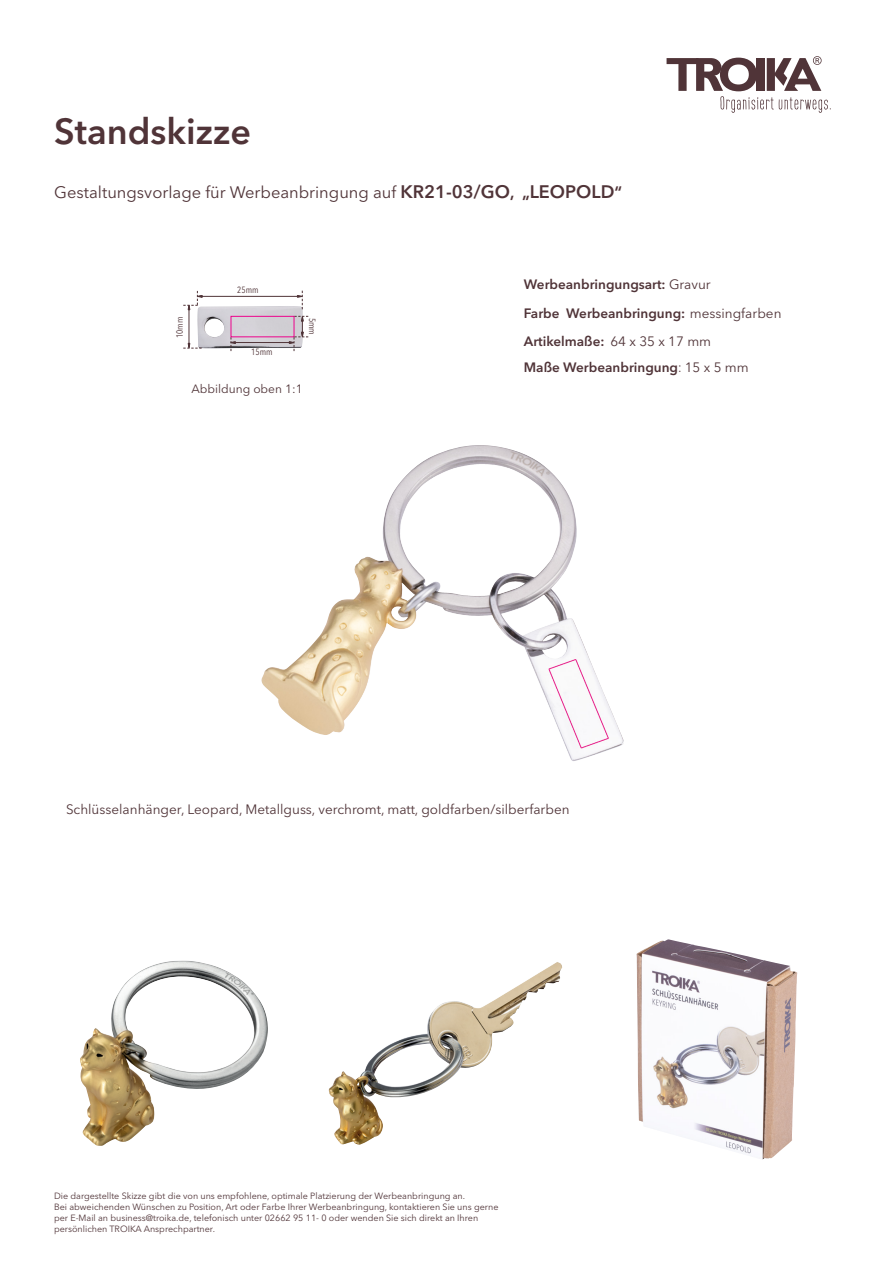
<style>
.page{position:relative;width:893px;height:1263px;background:#fff}
.page>*{position:absolute;margin:0;border:0;box-sizing:border-box;transform-origin:0 0}
.t1{font:600 36px "Avenir Next LT Pro";color:#503438}
.t2{font:16.5px "Avenir Next LT Pro";color:#503438}
.t3{font:600 13.5px/28.5px "Avenir Next LT Pro";color:#503438}
.t4{font:13.5px "Avenir Next LT Pro";color:#503438}
.t5{font:12px "Avenir Next LT Pro";color:#503438}
.t6{font:9px/10.8px "Avenir Next LT Pro";color:#503438}
.t7{font:condensed 9px "Avenir Next LT Pro";color:#503438}
.s1{font-weight:600;font-size:18px}
.s2{font-weight:600}
.s3{font-weight:400}
.s4{font-weight:400;font-stretch:condensed}
</style>
<div class="page">
<svg style="left:667px;top:56px;width:164px;height:57px"></svg>
<img style="left:80px;top:961px;width:188px;height:185px">
<img style="left:328px;top:964px;width:225px;height:181px">
<img style="left:636px;top:939px;width:161px;height:221px">
<img style="left:197px;top:306px;width:106px;height:42px">
<hr style="left:234px;top:342px;width:58px;height:1px;background:#503438">
<svg style="left:230px;top:337px;width:6px;height:14px"></svg>
<div style="left:231px;top:316px;width:63px;height:21px;border:1px solid #ed028c"></div>
<hr style="left:189px;top:307px;width:1px;height:39px;background:#503438">
<svg style="left:183px;top:343px;width:19px;height:6px"></svg>
<hr style="left:201px;top:296px;width:98px;height:1px;background:#503438">
<svg style="left:297px;top:291px;width:6px;height:18px"></svg>
<svg style="left:183px;top:291px;width:20px;height:19px"></svg>
<svg style="left:289px;top:316px;width:19px;height:35px"></svg>
<img style="left:261px;top:445px;width:363px;height:316px">
<h1 class="t1" style="left:54px;top:110px;width:198px">Standskizze</h1>
<h2 class="t2" style="left:54px;top:182px;width:569px">Gestaltungsvorlage für Werbeanbringung auf <span class="s1">KR21-03/GO</span><span class="s2">, „</span><span class="s1">LEOPOLD</span><span class="s2">“</span></h2>
<p class="t7" style="left:174px;top:338px;width:23px;rotate:-90deg">10mm</p>
<p class="t7" style="left:237px;top:284px;width:23px">25mm</p>
<p class="t7" style="left:251px;top:346px;width:23px">15mm</p>
<p class="t7" style="left:318px;top:318px;width:19px;rotate:90deg">5mm</p>
<h3 class="t5" style="left:191px;top:381px;width:113px">Abbildung oben 1:1</h3>
<h3 class="t3" style="left:524px;top:270px;width:259px">Werbeanbringungsart: <span class="s3">Gravur<br></span>Farbe Werbeanbringung: <span class="s3">messingfarben<br></span>Artikelmaße: <span class="s3">64 x 35 x 17 mm</span></h3>
<h3 class="t3" style="left:524px;top:353px;width:226px">Maße Werbeanbringung<span class="s4">:</span> <span class="s3">15 x 5 mm</span></h3>
<h3 class="t4" style="left:66px;top:801px;width:505px">Schlüsselanhänger, Leopard, Metallguss, verchromt, matt, goldfarben/silberfarben</h3>
<p class="t6" style="left:54px;top:1191px;width:446px">Die dargestellte Skizze gibt die von uns empfohlene, optimale Platzierung der Werbeanbringung an.<br>Bei abweichenden Wünschen zu Position, Art oder Farbe Ihrer Werbeanbringung, kontaktieren Sie uns gerne per E-Mail an business@troika.de, telefonisch unter 02662 95 11- 0 oder wenden Sie sich direkt an Ihren persönlichen TROIKA Ansprechpartner.</p>
</div>
